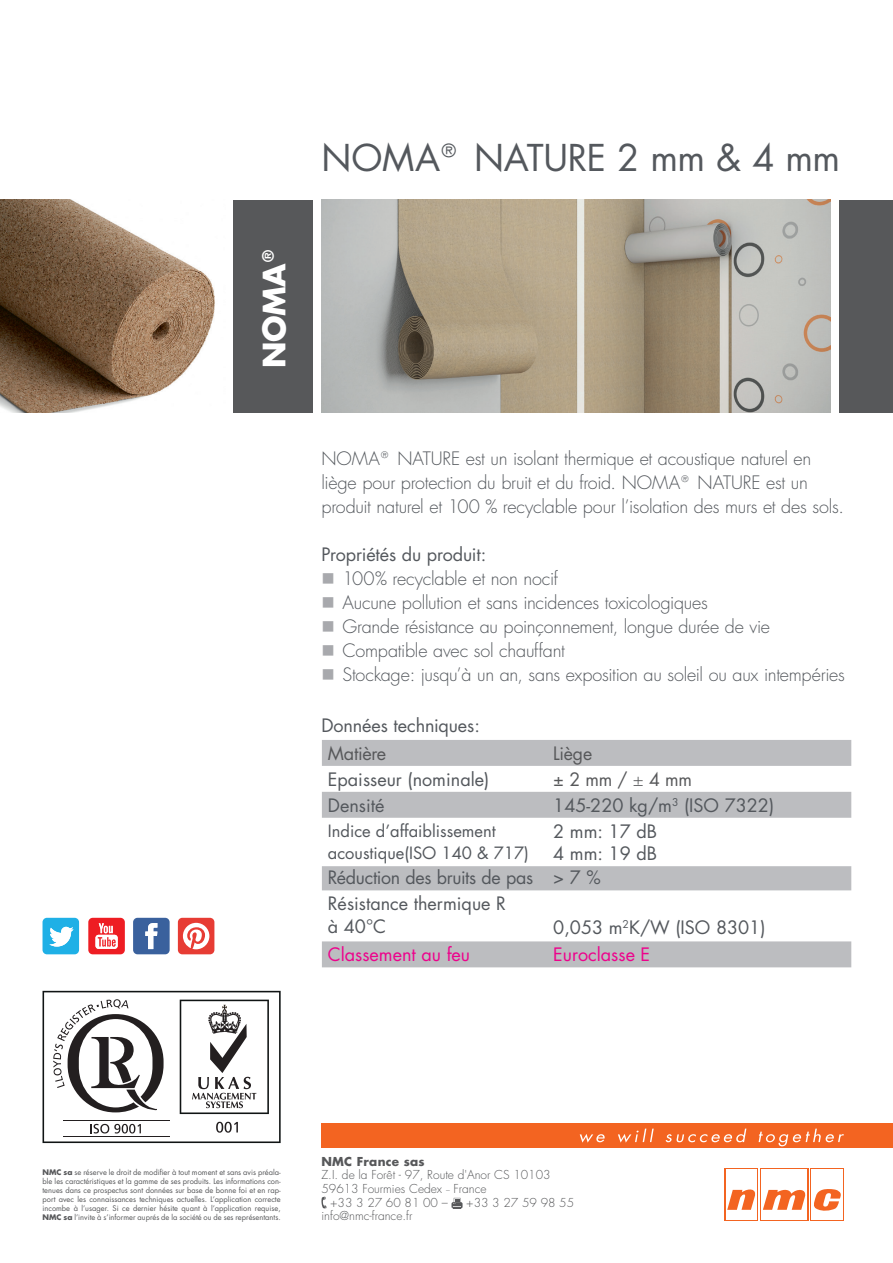
<style>
.page{position:relative;width:893px;height:1263px;background:#fff}
.page>*{position:absolute;margin:0;border:0;box-sizing:border-box;transform-origin:0 0}
.t1{font:36px "Futura CE";letter-spacing:-.01em;color:#54585d}
.t2{font:700 30px "Futura CE";color:#fff}
.t3{font:300 18px/24px "Futura CE";letter-spacing:-.015em;color:#54585d}
.t4{font:18px/22.5px "Futura CE";color:#54585d}
.t5{font:18px "Futura CE";color:#ed028c}
.t6{font:18px "Futura CE";letter-spacing:-.02em;color:#57585a}
.t7{font:16.5px/22.5px "Futura CE";color:#54585d}
.t8{font:300 12px "Futura CE";color:#57585a}
.t9{font:700 12px "Futura CE";letter-spacing:.02em;color:#57585a}
.t10{font:7.5px/9px "Futura CE";color:#57585a;text-align:justify}
.s1{color:#a8a9ad}
.s2{font-weight:300}
.s3{font-weight:700}
.s4{font-size:7.5px}
</style>
<div class="page">
<div style="left:321px;top:1123px;width:572px;height:25px;background:#f36421"></div>
<svg style="left:725px;top:1168px;width:33px;height:52px"></svg>
<svg style="left:760px;top:1168px;width:48px;height:52px"></svg>
<svg style="left:810px;top:1168px;width:34px;height:52px"></svg>
<div style="left:726px;top:1169px;width:31px;height:50px;background:#fff"></div>
<div style="left:761px;top:1169px;width:46px;height:50px;background:#fff"></div>
<div style="left:811px;top:1169px;width:32px;height:50px;background:#fff"></div>
<svg style="left:727px;top:1189px;width:29px;height:21px"></svg>
<svg style="left:763px;top:1189px;width:43px;height:21px"></svg>
<svg style="left:814px;top:1189px;width:27px;height:22px"></svg>
<svg style="left:580px;top:1134px;width:25px;height:8px"></svg>
<svg style="left:618px;top:1128px;width:36px;height:14px"></svg>
<svg style="left:666px;top:1128px;width:80px;height:14px"></svg>
<svg style="left:759px;top:1128px;width:85px;height:18px"></svg>
<svg style="left:43px;top:918px;width:36px;height:36px"></svg>
<svg style="left:133px;top:918px;width:37px;height:36px"></svg>
<svg style="left:88px;top:918px;width:37px;height:36px"></svg>
<div style="left:178px;top:918px;width:36px;height:36px;background:#e73c34;border-radius:4px"></div>
<svg style="left:183px;top:923px;width:26px;height:26px"></svg>
<svg style="left:322px;top:740px;width:529px;height:227px"></svg>
<img style="left:321px;top:200px;width:509px;height:212px">
<img style="left:0;top:200px;width:215px;height:212px">
<div style="left:839px;top:200px;width:54px;height:212px;background:#57585a"></div>
<div style="left:234px;top:200px;width:79px;height:212px;background:#57585a"></div>
<svg style="left:43px;top:991px;width:238px;height:152px"></svg>
<svg style="left:321px;top:1197px;width:5px;height:11px"></svg>
<svg style="left:451px;top:1198px;width:12px;height:10px"></svg>
<h2 class="t2" style="left:252px;top:368px;width:126px;rotate:-90deg">NOMA®</h2>
<h1 class="t1" style="left:321px;top:135px;width:520px">NOMA® NATURE 2 mm &amp; 4 mm</h1>
<p class="t3" style="left:321px;top:446px;width:524px">NOMA® NATURE est un isolant thermique et acoustique naturel en liège pour protection du bruit et du froid. NOMA® NATURE est un produit naturel et 100 % recyclable pour l’isolation des murs et des sols.</p>
<p class="t4" style="left:321px;top:543px;width:166px">Propriétés du produit:</p>
<p class="t3" style="left:321px;top:566px;width:238px"><span class="s1">■</span> 100% recyclable et non nocif</p>
<p class="t3" style="left:321px;top:590px;width:388px"><span class="s1">■</span> Aucune pollution et sans incidences toxicologiques</p>
<p class="t3" style="left:321px;top:614px;width:450px"><span class="s1">■</span> Grande résistance au poinçonnement, longue durée de vie</p>
<p class="t3" style="left:321px;top:638px;width:245px"><span class="s1">■</span> Compatible avec sol chauffant</p>
<p class="t3" style="left:321px;top:662px;width:525px"><span class="s1">■</span> Stockage: jusqu’à un an, sans exposition au soleil ou aux intempéries</p>
<p class="t4" style="left:321px;top:714px;width:160px">Données techniques:</p>
<p class="t6" style="left:328px;top:742px;width:60px">Matière</p>
<p class="t6" style="left:553px;top:742px;width:40px">Liège</p>
<p class="t4" style="left:328px;top:768px;width:163px">Epaisseur (nominale)</p>
<p class="t6" style="left:553px;top:768px;width:140px">± 2 mm / <span class="s2">±</span> 4 mm</p>
<p class="t4" style="left:328px;top:794px;width:58px">Densité</p>
<p class="t4" style="left:553px;top:794px;width:222px">145-220 kg/m<sup>3</sup> (ISO 7322)</p>
<p class="t7" style="left:328px;top:819px;width:203px">Indice d’affaiblissement acoustique(ISO 140 &amp; 717)</p>
<p class="t4" style="left:553px;top:820px;width:105px">2 mm: 17 dB<br>4 mm: 19 dB</p>
<p class="t4" style="left:328px;top:865px;width:274px;line-height:26px">Réduction des bruits de pas &gt; 7 %<br>Résistance thermique R</p>
<p class="t4" style="left:328px;top:915px;width:60px">à 40°C</p>
<p class="t4" style="left:553px;top:916px;width:214px">0,053 m<sup>2</sup>K/W (ISO 8301)</p>
<p class="t5" style="left:328px;top:943px;width:144px">Classement au feu</p>
<p class="t5" style="left:553px;top:943px;width:98px">Euroclasse E</p>
<p class="t10" style="left:43px;top:1168px;width:240px"><span class="s3">NMC sa</span> se réserve le droit de modifier à tout moment et sans avis préala&shy;ble les caractéristiques et la gamme de ses produits. Les informations con&shy;tenues dans ce prospectus sont données sur base de bonne foi et en rap&shy;port avec les connaissances techniques actuelles. L’application correcte incombe à l’usager. Si ce dernier hésite quant à l’application requise, <span class="s3">NMC sa</span> l’invite à s’informer auprés de la société ou de ses représentants.</p>
<p class="t9" style="left:321px;top:1152px;width:105px">NMC France sas</p>
<p class="t8" style="left:321px;top:1167px;width:231px">Z.I. de la Forêt - 97, Route d'Anor CS 10103</p>
<p class="t8" style="left:321px;top:1180px;width:167px">59613 Fourmies Cedex <span class="s4">–</span> France</p>
<p class="t8" style="left:330px;top:1195px;width:119px">+33 3 27 60 81 00 –</p>
<p class="t8" style="left:466px;top:1195px;width:109px">+33 3 27 59 98 55</p>
<p class="t8" style="left:321px;top:1208px;width:92px">info@nmc-france.fr</p>
</div>
